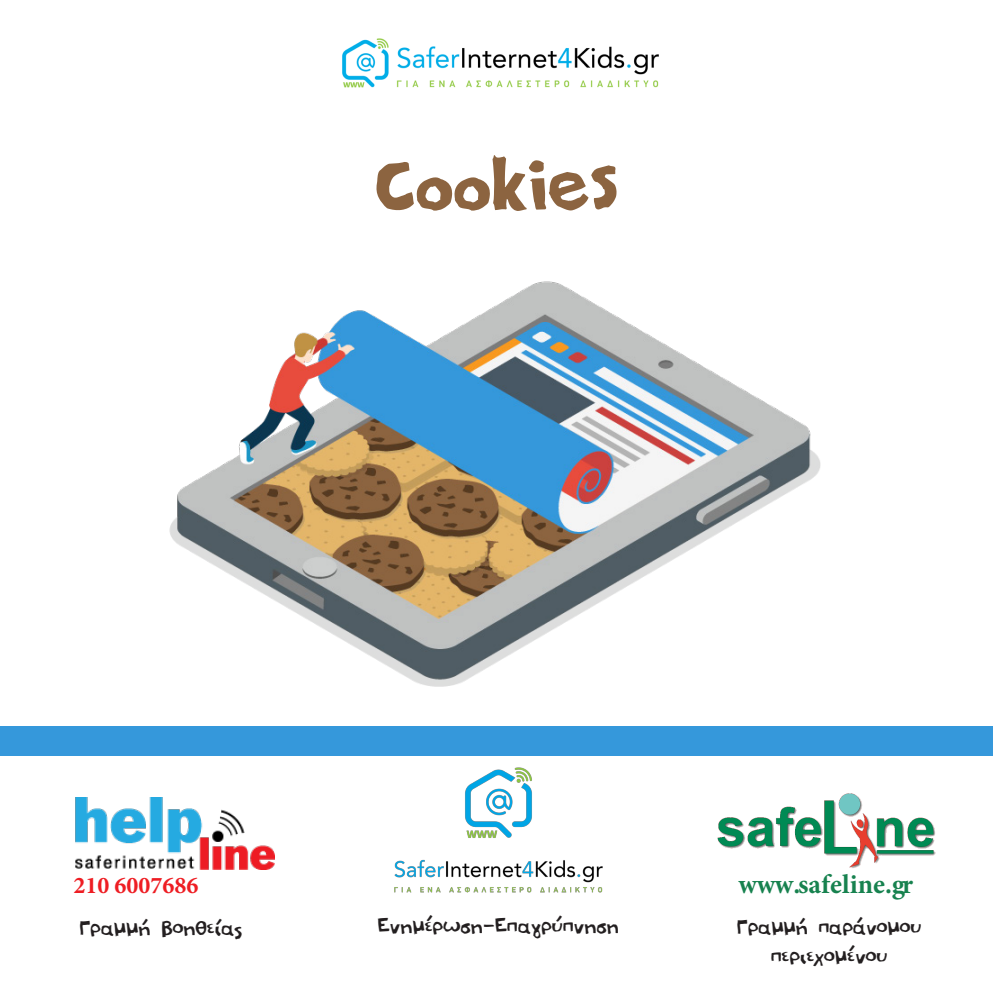
<style>
.page{position:relative;width:993px;height:993px;background:#fff}
.page>*{position:absolute;margin:0;border:0;box-sizing:border-box;transform-origin:0 0}
.t1{font:96.25px "PF Amateur Flat Solid";color:#8c6440}
.t2{font:27.12px/29.4px "PF Amateur Flat Cool";color:#231f20;text-align:center}
.t3{font:700 27.12px "Minion Pro";color:#17824f}
.t4{font:700 23.97px "Minion Pro";color:#ee1d23}
</style>
<div class="page">
<img style="left:342px;top:38px;width:317px;height:50px">
<img style="left:394px;top:767px;width:209px;height:126px">
<img style="left:717px;top:793px;width:218px;height:75px">
<img style="left:75px;top:797px;width:199px;height:72px">
<div style="left:0;top:725px;width:992px;height:30px;background:#3598db"></div>
<img style="left:169px;top:281px;width:652px;height:406px">
<p class="t1" style="left:374px;top:128px;width:246px">Cookies</p>
<p class="t4" style="left:73px;top:867px;width:126px">210 6007686</p>
<p class="t3" style="left:738px;top:865px;width:176px">www.safeline.gr</p>
<p class="t2" style="left:79px;top:912px;width:164px">Γραμμή βοηθείας</p>
<p class="t2" style="left:377px;top:911px;width:242px">Ενημέρωση-Επαγρύπνηση</p>
<p class="t2" style="left:736px;top:911px;width:186px">Γραμμή παράνομου περιεχομένου</p>
</div>
